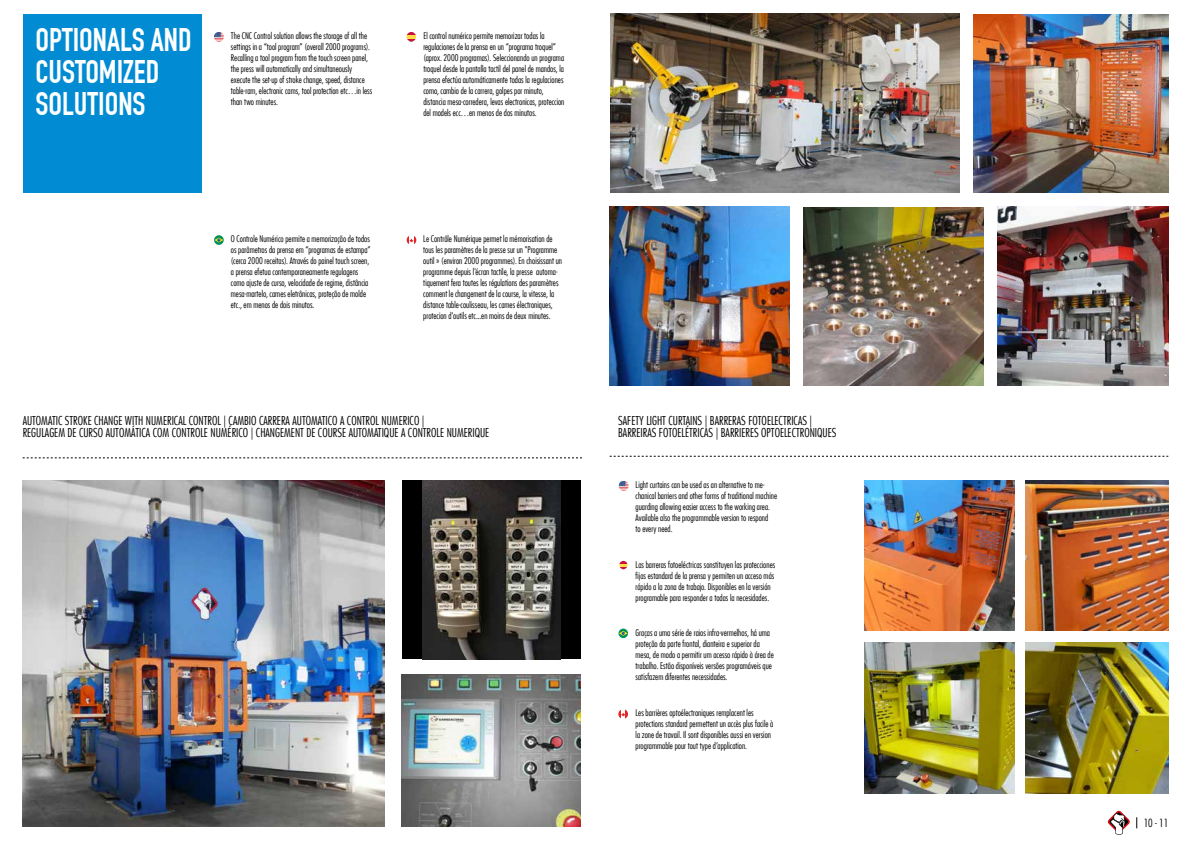
<style>
.page{position:relative;width:1191px;height:842px;background:#fff}
.page>*{position:absolute;margin:0;border:0;box-sizing:border-box;transform-origin:0 0}
.t1{font:32px/32px "DIN Engschrift LT";color:#fff}
.t2{font:300 condensed 12px/12px "Futura LT";color:#000}
.t3{font:300 condensed 11px "Futura LT";color:#000}
.t4{font:300 condensed 9px/11px "Futura LT";color:#000}
</style>
<div class="page">
<img style="left:402px;top:674px;width:178px;height:153px">
<svg style="left:23px;top:457px;width:559px;height:1px"></svg>
<img style="left:1025px;top:481px;width:143px;height:149px">
<img style="left:1025px;top:642px;width:143px;height:151px">
<svg style="left:609px;top:456px;width:559px;height:1px"></svg>
<img style="left:864px;top:481px;width:151px;height:149px">
<img style="left:997px;top:207px;width:171px;height:178px">
<div style="left:402px;top:480px;width:178px;height:179px;background:#000"></div>
<img style="left:422px;top:480px;width:138px;height:179px">
<img style="left:864px;top:642px;width:151px;height:151px">
<svg style="left:1107px;top:811px;width:22px;height:24px"></svg>
<img style="left:23px;top:481px;width:362px;height:346px">
<img style="left:610px;top:14px;width:349px;height:179px">
<img style="left:610px;top:207px;width:179px;height:178px">
<img style="left:803px;top:207px;width:180px;height:179px">
<img style="left:973px;top:14px;width:195px;height:179px">
<div style="left:23px;top:14px;width:178px;height:179px;background:#008bd2"></div>
<svg style="left:619px;top:561px;width:8px;height:8px"></svg>
<svg style="left:618px;top:481px;width:10px;height:10px"></svg>
<svg style="left:618px;top:629px;width:10px;height:9px"></svg>
<svg style="left:619px;top:631px;width:8px;height:5px"></svg>
<svg style="left:406px;top:32px;width:10px;height:9px"></svg>
<svg style="left:214px;top:32px;width:10px;height:10px"></svg>
<svg style="left:214px;top:235px;width:10px;height:10px"></svg>
<svg style="left:214px;top:238px;width:9px;height:4px"></svg>
<svg style="left:407px;top:236px;width:9px;height:8px"></svg>
<svg style="left:618px;top:709px;width:10px;height:10px"></svg>
<h1 class="t1" style="left:35px;top:24px;width:158px">OPTIONALS AND<br>CUSTOMIZED<br>SOLUTIONS</h1>
<p class="t4" style="left:231px;top:30px;width:143px">The CNC Control solution allows the storage of all the settings in a “tool program” (overall 2000 programs).<br>Recalling a tool program from the touch screen panel, the press will automatically and simultaneously execute the set-up of stroke change, speed, distance table-ram, electronic cams, tool protection etc…in less than two minutes.</p>
<p class="t4" style="left:423px;top:30px;width:143px">El control numérico permite memorizar todas la regulaciones de la prensa en un “programa troquel” (aprox. 2000 programas). Seleccionando un programa troquel desde la pantalla tactil del panel de mandos, la prensa efectúa automáticamente todas la regulaciones como, cambio de la carrera, golpes por minuto, distancia mesa-corredera, levas electronicas, proteccion del models ecc…en menos de dos minutos.</p>
<p class="t4" style="left:231px;top:233px;width:141px">O Controle Numérico permite a memorização de todos os parâmetros da prensa em “programas de estampa” (cerca 2000 receitas). Através do painel touch screen, a prensa efetua contemporaneamente regulagens como ajuste de curso, velocidade de regime, distância mesa-martelo, cames eletrônicas, proteção de molde etc., em menos de dois minutos.</p>
<p class="t4" style="left:423px;top:233px;width:140px">Le Contrôle Numérique permet la mémorisation de tous les paramètres de la presse sur un "Programme outil » (environ 2000 programmes). En choisissant un programme depuis l'écran tactile, la presse automa&shy;tiquement fera toutes les régulations des paramètres comment le changement de la course, la vitesse, la distance table-coulisseau, les cames électroniques, protecion d'outils etc...en moins de deux minutes.</p>
<h2 class="t2" style="left:23px;top:415px;width:468px">AUTOMATIC STROKE CHANGE WITH NUMERICAL CONTROL | CAMBIO CARRERA AUTOMATICO A CONTROL NUMERICO |<br>REGULAGEM DE CURSO AUTOMÁTICA COM CONTROLE NUMÉRICO | CHANGEMENT DE COURSE AUTOMATIQUE A CONTROLE NUMERIQUE</h2>
<h2 class="t2" style="left:618px;top:415px;width:220px">SAFETY LIGHT CURTAINS | BARRERAS FOTOELECTRICAS |<br>BARREIRAS FOTOELÉTRICAS | BARRIERES OPTOELECTRONIQUES</h2>
<p class="t4" style="left:635px;top:479px;width:143px">Light curtains can be used as an alternative to me&shy;chanical barriers and other forms of traditional machine guarding allowing easier access to the working area.<br>Available also the programmable version to respond<br>to every need.</p>
<p class="t4" style="left:635px;top:559px;width:141px">Las barreras fotoeléctricas sonstituyen las protecciones fijas estandard de la prensa y permiten un acceso más rápido a la zona de trabajo. Disponibles en la versión programable para responder a todas la necesidades.</p>
<p class="t4" style="left:635px;top:627px;width:140px">Graças a uma série de raios infra-vermelhos, há uma proteção da parte frontal, dianteira e superior da mesa, de modo a permitir um acesso rápido à área de trabalho. Estão disponíveis versões programáveis que satisfazem diferentes necessidades.</p>
<p class="t4" style="left:635px;top:707px;width:139px">Les barrières optoélectroniques remplacent les protections standard permettent un accès plus facile à la zone de travail. Il sont disponibles aussi en version programmable pour tout type d’application.</p>
<p class="t3" style="left:1143px;top:816px;width:26px">10 - 11</p>
</div>
